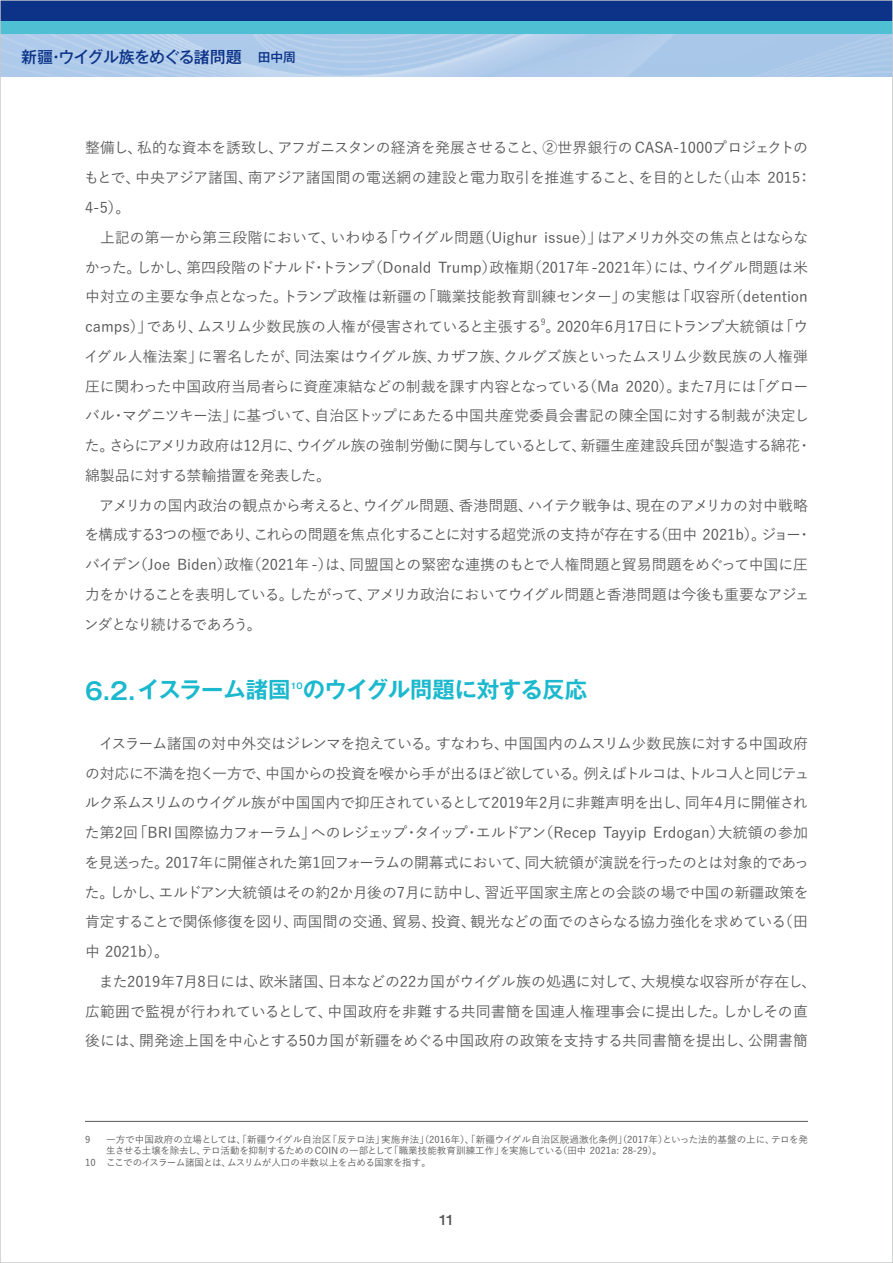
<style>
.page{position:relative;width:893px;height:1263px;background:#fff}
.page>*{position:absolute;margin:0;border:0;box-sizing:border-box;transform-origin:0 0}
.t1{font:700 22.35px "Gothic MB101 Pro De";letter-spacing:-.015em;color:#1bb8ce}
.t2{font:500 15.9px "Gothic MB101 Pro";letter-spacing:-.04em;color:#0c3388}
.t3{font:14.85px/29.7px "Yu Gothic Std M";letter-spacing:-.01em;color:#595757}
.t4{font:13.8px "Midashi Go Pr 5 MB31";color:#595757}
.t5{font:9.6px "Yu Gothic Std M";color:#595757}
.t6{font:9.6px "Yu Gothic Std M";letter-spacing:-.045em;color:#595757}
.t7{font:8.7px "Yu Gothic Std M";color:#595757}
.t8{font:700 8.25px "Gothic MB101 Pro De";color:#1bb8ce}
.s1{font-size:12.75px}
.s2{font-size:23.4px}
</style>
<div class="page">
<img style="left:2px;top:34px;width:889px;height:43px">
<div style="left:0;top:0;width:893px;height:21px;background:#0c3388"></div>
<div style="left:0;top:21px;width:893px;height:13px;background:#4fbfd3"></div>
<hr style="left:85px;top:1121px;width:723px;height:1px;background:#595757">
<svg style="left:892px;top:0;width:1px;height:1263px"></svg>
<p class="t2" style="left:21px;top:44px;width:276px">新疆・ウイグル族をめぐる諸問題　<span class="s1">田中周</span></p>
<p class="t3" style="left:84px;top:132px;width:729px">整備し、私的な資本を誘致し、アフガニスタンの経済を発展させること、②世界銀行のCASA-1000プロジェクトのもとで、中央アジア諸国、南アジア諸国間の電送網の建設と電力取引を推進すること、を目的とした（山本 2015：4-5）。<br>　上記の第一から第三段階において、いわゆる「ウイグル問題（Uighur issue）」はアメリカ外交の焦点とはならなかった。しかし、第四段階のドナルド・トランプ（Donald Trump）政権期（2017年 -2021年）には、ウイグル問題は米中対立の主要な争点となった。トランプ政権は新疆の「職業技能教育訓練センター」の実態は「収容所（detention camps）」であり、ムスリム少数民族の人権が侵害されていると主張する。2020年6月17日にトランプ大統領は「ウ</p>
<p class="t7" style="left:541px;top:315px;width:6px">9</p>
<p class="t3" style="left:84px;top:341px;width:729px">イグル人権法案」に署名したが、同法案はウイグル族、カザフ族、クルグズ族といったムスリム少数民族の人権弾圧に関わった中国政府当局者らに資産凍結などの制裁を課す内容となっている（Ma 2020）。また7月には「グローバル・マグニツキー法」に基づいて、自治区トップにあたる中国共産党委員会書記の陳全国に対する制裁が決定した。さらにアメリカ政府は12月に、ウイグル族の強制労働に関与しているとして、新疆生産建設兵団が製造する綿花・綿製品に対する禁輸措置を発表した。<br>　アメリカの国内政治の観点から考えると、ウイグル問題、香港問題、ハイテク戦争は、現在のアメリカの対中戦略を構成する3つの極であり、これらの問題を焦点化することに対する超党派の支持が存在する（田中 2021b）。ジョー・バイデン（Joe Biden）政権（2021年 -）は、同盟国との緊密な連携のもとで人権問題と貿易問題をめぐって中国に圧力をかけることを表明している。したがって、アメリカ政治においてウイグル問題と香港問題は今後も重要なアジェンダとなり続けるであろう。</p>
<h1 class="t1" style="left:85px;top:671px;width:207px"><span class="s2">6.2.</span>イスラーム諸国</h1>
<p class="t8" style="left:290px;top:679px;width:14px">10</p>
<h1 class="t1" style="left:303px;top:671px;width:286px">のウイグル問題に対する反応</h1>
<p class="t3" style="left:85px;top:727px;width:733px">　イスラーム諸国の対中外交はジレンマを抱えている。すなわち、中国国内のムスリム少数民族に対する中国政府の対応に不満を抱く一方で、中国からの投資を喉から手が出るほど欲している。例えばトルコは、トルコ人と同じテュルク系ムスリムのウイグル族が中国国内で抑圧されているとして2019年2月に非難声明を出し、同年4月に開催された第2回「BRI国際協力フォーラム」へのレジェップ・タイップ・エルドアン（Recep Tayyip Erdogan）大統領の参加を見送った。2017年に開催された第1回フォーラムの開幕式において、同大統領が演説を行ったのとは対象的であった。しかし、エルドアン大統領はその約2か月後の7月に訪中し、習近平国家主席との会談の場で中国の新疆政策を肯定することで関係修復を図り、両国間の交通、貿易、投資、観光などの面でのさらなる協力強化を求めている（田中 2021b）。<br>　また2019年7月8日には、欧米諸国、日本などの22カ国がウイグル族の処遇に対して、大規模な収容所が存在し、広範囲で監視が行われているとして、中国政府を非難する共同書簡を国連人権理事会に提出した。しかしその直後には、開発途上国を中心とする50カ国が新疆をめぐる中国政府の政策を支持する共同書簡を提出し、公開書簡</p>
<p class="t5" style="left:85px;top:1132px;width:7px">9</p>
<p class="t5" style="left:106px;top:1132px;width:703px">一方で中国政府の立場としては、「新疆ウイグル自治区「反テロ法」実施弁法」（2016年）、「新疆ウイグル自治区脱過激化条例」（2017年）といった法的基盤の上に、テロを発</p>
<p class="t5" style="left:106px;top:1144px;width:557px">生させる土壌を除去し、テロ活動を抑制するためのCOINの一部として「職業技能教育訓練工作」を実施している（田中 2021a: 28-29）。</p>
<p class="t6" style="left:85px;top:1156px;width:347px">10 ここでのイスラーム諸国とは、ムスリムが人口の半数以上を占める国家を指す。</p>
<p class="t4" style="left:439px;top:1208px;width:16px">11</p>
</div>
